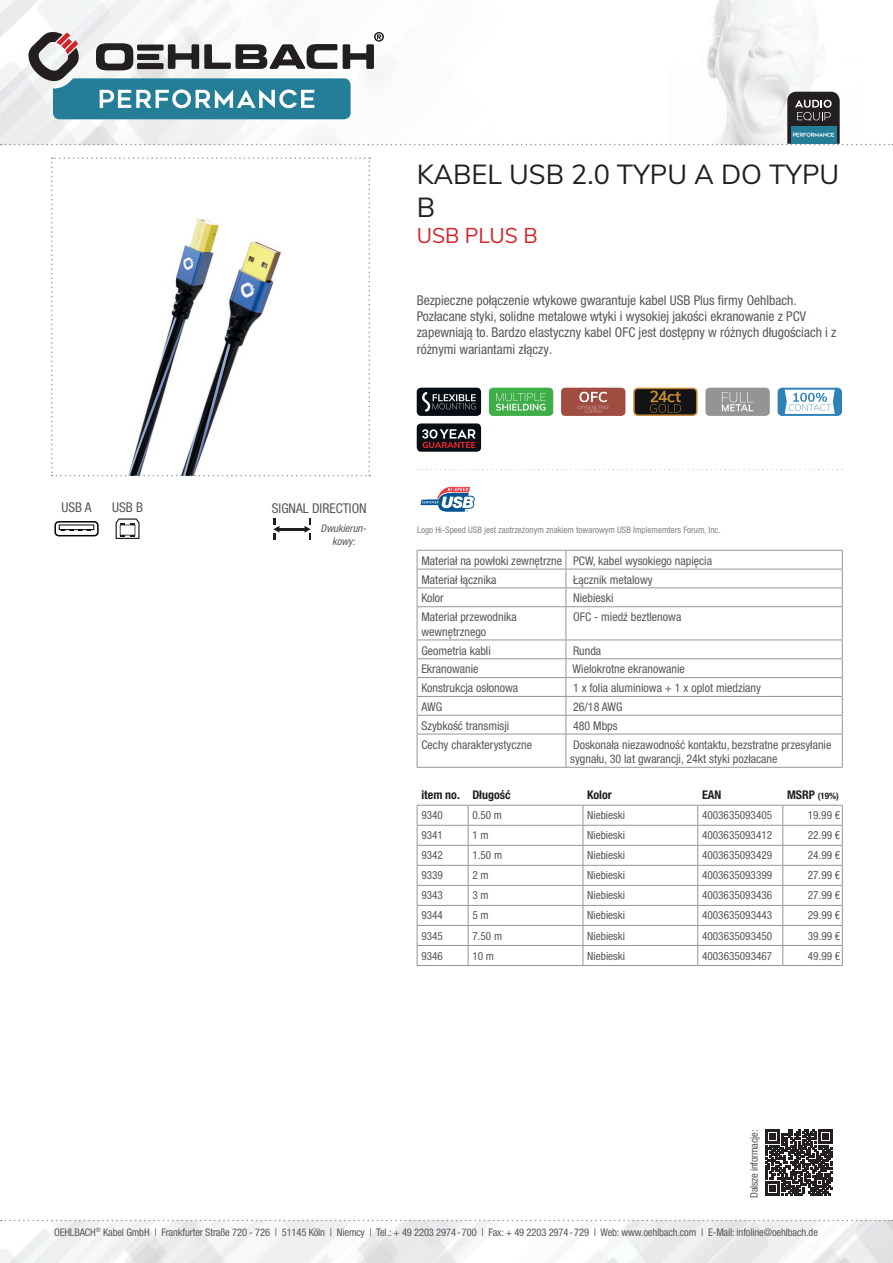
<style>
.page{position:relative;width:893px;height:1263px;background:#fff}
.page>*{position:absolute;margin:0;border:0;box-sizing:border-box;transform-origin:0 0}
.t1{font:27px/32.4px "Muli";color:#231f20}
.t2{font:21px "Muli";color:#d1232a}
.t3{font:condensed 13.5px/16.2px "Helvetica Neue LTW1 G";color:#57585a}
.t4{font:condensed 12px/14.4px "Helvetica Neue LTW1 G";color:#57585a}
.t5{font:700 condensed 12px "Helvetica Neue LTW1 G";color:#231f20}
.t6{font:condensed 11.25px "Helvetica Neue LTW1 G";color:#57585a}
.t7{font:condensed 10.5px "Helvetica Neue LTW1 G";letter-spacing:-.01em;color:#57585a}
.t8{font:italic condensed 10.5px/12.6px "Helvetica Neue LTW1 G";color:#57585a;text-align:center}
.t9{font:condensed 9px "Helvetica Neue LTW1 G";color:#808285}
.t10{font:700 condensed 9px "Helvetica Neue LTW1 G";color:#231f20}
.s1{font-size:12px}
</style>
<div class="page">
<img style="left:0;top:1220px;width:893px;height:43px">
<img style="left:0;top:0;width:818px;height:145px">
<svg style="left:1px;top:1220px;width:892px;height:1px"></svg>
<svg style="left:51px;top:157px;width:319px;height:319px"></svg>
<div style="left:417px;top:388px;width:64px;height:28px;background:#090e15;border-radius:4px"></div>
<svg style="left:422px;top:392px;width:54px;height:20px"></svg>
<div style="left:417px;top:423px;width:64px;height:29px;background:#090e15;border-radius:4px"></div>
<svg style="left:422px;top:429px;width:54px;height:19px"></svg>
<svg style="left:420px;top:486px;width:55px;height:26px"></svg>
<div style="left:489px;top:388px;width:64px;height:28px;background:#3fae49;border-radius:4px"></div>
<svg style="left:496px;top:393px;width:49px;height:18px"></svg>
<div style="left:561px;top:388px;width:64px;height:28px;background:#a04d41;border-radius:4px"></div>
<svg style="left:578px;top:392px;width:31px;height:21px"></svg>
<svg style="left:633px;top:388px;width:65px;height:28px;background:#403320"></svg>
<div style="left:705px;top:388px;width:65px;height:28px;background:#939595;border-radius:4px"></div>
<svg style="left:722px;top:392px;width:31px;height:19px"></svg>
<svg style="left:778px;top:388px;width:64px;height:28px"></svg>
<svg style="left:54px;top:521px;width:45px;height:15px"></svg>
<svg style="left:116px;top:518px;width:24px;height:21px"></svg>
<hr style="left:279px;top:528px;width:26px;height:3px;background:#231f20">
<svg style="left:273px;top:518px;width:6px;height:21px"></svg>
<svg style="left:304px;top:518px;width:7px;height:21px"></svg>
<svg style="left:417px;top:469px;width:426px;height:1px"></svg>
<svg style="left:766px;top:1129px;width:66px;height:67px"></svg>
<svg style="left:1px;top:31px;width:892px;height:114px"></svg>
<svg style="left:417px;top:804px;width:426px;height:161px"></svg>
<hr style="left:417px;top:965px;width:51px;height:1px;background:#939598">
<hr style="left:468px;top:965px;width:115px;height:1px;background:#939598">
<hr style="left:583px;top:965px;width:115px;height:1px;background:#939598">
<hr style="left:698px;top:965px;width:85px;height:1px;background:#939598">
<hr style="left:783px;top:965px;width:60px;height:1px;background:#939598">
<hr style="left:417px;top:805px;width:51px;height:1px;background:#939598">
<hr style="left:468px;top:805px;width:115px;height:1px;background:#939598">
<hr style="left:583px;top:805px;width:115px;height:1px;background:#939598">
<hr style="left:698px;top:805px;width:85px;height:1px;background:#939598">
<hr style="left:783px;top:805px;width:60px;height:1px;background:#939598">
<svg style="left:417px;top:550px;width:426px;height:56px"></svg>
<hr style="left:417px;top:606px;width:149px;height:1px;background:#939598">
<hr style="left:417px;top:607px;width:1px;height:32px;background:#939598">
<hr style="left:566px;top:606px;width:277px;height:1px;background:#939598">
<hr style="left:566px;top:607px;width:1px;height:32px;background:#939598">
<hr style="left:842px;top:607px;width:1px;height:32px;background:#939598">
<hr style="left:417px;top:639px;width:149px;height:1px;background:#939598">
<hr style="left:566px;top:639px;width:277px;height:1px;background:#939598">
<hr style="left:417px;top:658px;width:149px;height:1px;background:#939598">
<hr style="left:566px;top:658px;width:277px;height:1px;background:#939598">
<hr style="left:417px;top:677px;width:149px;height:1px;background:#939598">
<hr style="left:566px;top:677px;width:277px;height:1px;background:#939598">
<hr style="left:417px;top:696px;width:149px;height:1px;background:#939598">
<hr style="left:566px;top:696px;width:277px;height:1px;background:#939598">
<hr style="left:417px;top:715px;width:149px;height:1px;background:#939598">
<svg style="left:417px;top:640px;width:1px;height:94px"></svg>
<hr style="left:566px;top:715px;width:277px;height:1px;background:#939598">
<svg style="left:566px;top:640px;width:1px;height:94px"></svg>
<svg style="left:842px;top:640px;width:1px;height:94px"></svg>
<hr style="left:417px;top:734px;width:149px;height:1px;background:#939598">
<hr style="left:417px;top:734px;width:1px;height:33px;background:#939598">
<hr style="left:566px;top:734px;width:277px;height:1px;background:#939598">
<hr style="left:566px;top:734px;width:1px;height:33px;background:#939598">
<hr style="left:842px;top:734px;width:1px;height:33px;background:#939598">
<hr style="left:417px;top:767px;width:149px;height:1px;background:#939598">
<hr style="left:566px;top:767px;width:277px;height:1px;background:#939598">
<h1 class="t1" style="left:417px;top:157px;width:424px">KABEL USB 2.0 TYPU A DO TYPU<br>B</h1>
<h2 class="t2" style="left:417px;top:221px;width:122px">USB PLUS B</h2>
<p class="t3" style="left:417px;top:292px;width:421px">Bezpieczne połączenie wtykowe gwarantuje kabel USB Plus firmy Oehlbach.<br>Pozłacane styki, solidne metalowe wtyki i wysokiej jakości ekranowanie z PCV zapewniają to. Bardzo elastyczny kabel OFC jest dostępny w różnych długościach i z różnymi wariantami złączy.</p>
<p class="t3" style="left:61px;top:499px;width:32px">USB A</p>
<p class="t3" style="left:112px;top:499px;width:33px">USB B</p>
<p class="t3" style="left:272px;top:500px;width:96px">SIGNAL DIRECTION</p>
<p class="t8" style="left:321px;top:522px;width:50px">Dwukierun&shy;kowy:</p>
<p class="t9" style="left:417px;top:524px;width:305px">Logo Hi-Speed USB jest zastrzeżonym znakiem towarowym USB Implememters Forum, Inc.</p>
<p class="t4" style="left:421px;top:551px;width:292px;line-height:18.8px">Materiał na powłoki zewnętrzne PCW, kabel wysokiego napięcia<br>Materiał łącznika</p>
<p class="t4" style="left:573px;top:572px;width:81px">Łącznik metalowy</p>
<p class="t4" style="left:421px;top:591px;width:24px">Kolor</p>
<p class="t4" style="left:573px;top:591px;width:42px">Niebieski</p>
<p class="t4" style="left:421px;top:610px;width:97px">Materiał przewodnika wewnętrznego</p>
<p class="t4" style="left:573px;top:610px;width:110px">OFC - miedź beztlenowa</p>
<p class="t4" style="left:421px;top:643px;width:71px">Geometria kabli</p>
<p class="t4" style="left:573px;top:643px;width:30px">Runda</p>
<p class="t4" style="left:421px;top:662px;width:59px">Ekranowanie</p>
<p class="t4" style="left:573px;top:662px;width:114px">Wielokrotne ekranowanie</p>
<p class="t4" style="left:421px;top:681px;width:98px">Konstrukcja osłonowa</p>
<p class="t4" style="left:573px;top:681px;width:189px">1 x folia aluminiowa + 1 x oplot miedziany</p>
<p class="t4" style="left:421px;top:700px;width:22px">AWG</p>
<p class="t4" style="left:573px;top:700px;width:51px">26/18 AWG</p>
<p class="t4" style="left:421px;top:718px;width:89px">Szybkość transmisji</p>
<p class="t4" style="left:573px;top:718px;width:46px">480 Mbps</p>
<p class="t4" style="left:421px;top:737px;width:112px">Cechy charakterystyczne</p>
<p class="t4" style="left:570px;top:737px;width:263px">Doskonała niezawodność kontaktu, bezstratne przesyłanie sygnału, 30 lat gwarancji, 24kt styki pozłacane</p>
<p class="t5" style="left:421px;top:788px;width:91px">item no. Długość</p>
<p class="t5" style="left:587px;top:788px;width:26px">Kolor</p>
<p class="t5" style="left:702px;top:788px;width:21px">EAN</p>
<p class="t10" style="left:787px;top:791px;width:53px"><span class="s1">MSRP</span> (19%)</p>
<p class="t6" style="left:421px;top:809px;width:23px">9340</p>
<p class="t6" style="left:472px;top:809px;width:31px">0.50 m</p>
<p class="t6" style="left:587px;top:809px;width:39px">Niebieski</p>
<p class="t6" style="left:702px;top:809px;width:72px">4003635093405</p>
<p class="t6" style="left:808px;top:809px;width:34px">19.99 €</p>
<p class="t6" style="left:421px;top:829px;width:23px">9341</p>
<p class="t6" style="left:472px;top:829px;width:18px">1 m</p>
<p class="t6" style="left:587px;top:829px;width:39px">Niebieski</p>
<p class="t6" style="left:702px;top:829px;width:72px">4003635093412</p>
<p class="t6" style="left:808px;top:829px;width:34px">22.99 €</p>
<p class="t6" style="left:421px;top:849px;width:23px">9342</p>
<p class="t6" style="left:472px;top:849px;width:31px">1.50 m</p>
<p class="t6" style="left:587px;top:849px;width:39px">Niebieski</p>
<p class="t6" style="left:702px;top:849px;width:72px">4003635093429</p>
<p class="t6" style="left:808px;top:849px;width:34px">24.99 €</p>
<p class="t6" style="left:421px;top:869px;width:23px">9339</p>
<p class="t6" style="left:472px;top:869px;width:18px">2 m</p>
<p class="t6" style="left:587px;top:869px;width:39px">Niebieski</p>
<p class="t6" style="left:702px;top:869px;width:72px">4003635093399</p>
<p class="t6" style="left:808px;top:869px;width:34px">27.99 €</p>
<p class="t6" style="left:421px;top:889px;width:23px">9343</p>
<p class="t6" style="left:472px;top:889px;width:18px">3 m</p>
<p class="t6" style="left:587px;top:889px;width:39px">Niebieski</p>
<p class="t6" style="left:702px;top:889px;width:72px">4003635093436</p>
<p class="t6" style="left:808px;top:889px;width:34px">27.99 €</p>
<p class="t6" style="left:421px;top:909px;width:23px">9344</p>
<p class="t6" style="left:472px;top:909px;width:18px">5 m</p>
<p class="t6" style="left:587px;top:909px;width:39px">Niebieski</p>
<p class="t6" style="left:702px;top:909px;width:72px">4003635093443</p>
<p class="t6" style="left:808px;top:909px;width:34px">29.99 €</p>
<p class="t6" style="left:421px;top:929px;width:23px">9345</p>
<p class="t6" style="left:472px;top:929px;width:31px">7.50 m</p>
<p class="t6" style="left:587px;top:929px;width:39px">Niebieski</p>
<p class="t6" style="left:702px;top:929px;width:72px">4003635093450</p>
<p class="t6" style="left:808px;top:929px;width:34px">39.99 €</p>
<p class="t6" style="left:421px;top:949px;width:23px">9346</p>
<p class="t6" style="left:472px;top:949px;width:23px">10 m</p>
<p class="t6" style="left:587px;top:949px;width:39px">Niebieski</p>
<p class="t6" style="left:702px;top:949px;width:72px">4003635093467</p>
<p class="t6" style="left:808px;top:949px;width:34px">49.99 €</p>
<p class="t7" style="left:748px;top:1198px;width:70px;rotate:-90deg">Dalsze informacje:</p>
<p class="t7" style="left:54px;top:1226px;width:765px">OEHLBACH<sup>®</sup> Kabel GmbH | Frankfurter Straße 720 - 726 | 51145 Köln | Niemcy | Tel.: + 49 2203 2974-700 | Fax: + 49 2203 2974-729 | Web: www.oehlbach.com | E-Mail: infoline@oehlbach.de</p>
</div>
